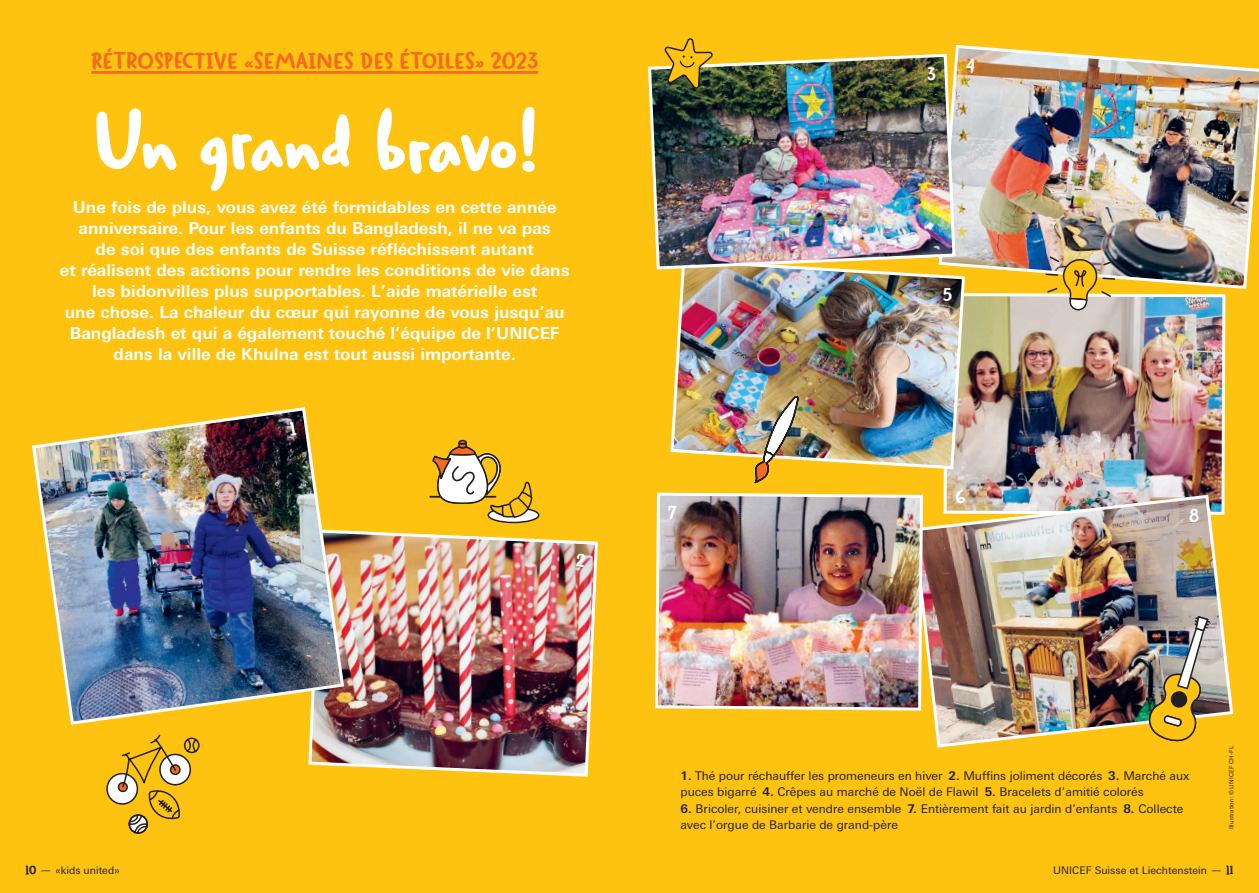
<style>
.page{position:relative;width:1259px;height:893px;background:#fec210}
.page>*{position:absolute;margin:0;border:0;box-sizing:border-box;transform-origin:0 0}
.t1{font:700 84px "Duffy Script";color:#fff}
.t2{font:700 22.5px "Duffy Script";letter-spacing:.02em;color:#f36a21}
.t3{font:700 18px "Duffy Script";color:#fff}
.t4{font:700 16.5px/21px "Univers Next Pro";color:#fff;text-align:center}
.t5{font:12px/16.2px "Univers Next Pro";color:#231f20}
.t6{font:10.5px "Univers Next Pro";color:#231f20}
.t7{font:6px "Univers Next Pro";letter-spacing:.02em;color:#231f20}
.s1{font-weight:700}
.s2{font-family:"Duffy Script";font-weight:700;font-size:12px}
.s3{font-size:12px}
</style>
<div class="page">
<svg style="left:488px;top:508px;width:51px;height:14px"></svg>
<div style="left:487px;top:507px;width:52px;height:16px;border:2px solid #231f20;border-radius:50%"></div>
<svg style="left:430px;top:440px;width:103px;height:79px"></svg>
<div style="left:184px;top:737px;width:16px;height:16px;border:2px solid #231f20;border-radius:50%"></div>
<svg style="left:106px;top:734px;width:92px;height:100px"></svg>
<hr style="left:91px;top:71px;width:447px;height:3px;background:#f36a21">
<img style="left:943px;top:293px;width:283px;height:200px">
<img style="left:924px;top:493px;width:310px;height:255px">
<img style="left:670px;top:271px;width:296px;height:200px">
<img style="left:655px;top:492px;width:269px;height:219px">
<img style="left:937px;top:44px;width:322px;height:247px">
<img style="left:308px;top:530px;width:290px;height:247px">
<img style="left:31px;top:407px;width:315px;height:319px">
<img style="left:648px;top:52px;width:309px;height:219px">
<img style="left:1147px;top:615px;width:64px;height:129px">
<svg style="left:664px;top:38px;width:51px;height:53px"></svg>
<img style="left:1044px;top:255px;width:72px;height:57px">
<img style="left:754px;top:394px;width:44px;height:90px">
<svg style="left:1188px;top:509px;width:11px;height:14px"></svg>
<svg style="left:965px;top:58px;width:10px;height:15px"></svg>
<svg style="left:576px;top:553px;width:9px;height:14px"></svg>
<svg style="left:290px;top:421px;width:6px;height:14px"></svg>
<svg style="left:927px;top:67px;width:8px;height:13px"></svg>
<svg style="left:943px;top:288px;width:9px;height:13px"></svg>
<h2 class="t2" style="left:91px;top:46px;width:448px">RÉTROSPECTIVE «SEMAINES DES ÉTOILES» 2023</h2>
<h1 class="t1" style="left:91px;top:85px;width:450px">Un grand bravo!</h1>
<p class="t4" style="left:60px;top:197px;width:511px">Une fois de plus, vous avez été formidables en cette année anniversaire. Pour les enfants du Bangladesh, il ne va pas<br>de soi que des enfants de Suisse réfléchissent autant<br>et réalisent des actions pour rendre les conditions de vie dans les bidonvilles plus supportables. L’aide matérielle est<br>une chose. La chaleur du cœur qui rayonne de vous jusqu’au Bangladesh et qui a également touché l’équipe de l’UNICEF dans la ville de Khulna est tout aussi importante.</p>
<p class="t3" style="left:668px;top:500px;width:10px">7</p>
<p class="t3" style="left:955px;top:485px;width:11px">6</p>
<p class="t5" style="left:680px;top:768px;width:510px"><span class="s1">1.</span> Thé pour réchauffer les promeneurs en hiver <span class="s1">2.</span> Muffins joliment décorés <span class="s1">3.</span> Marché aux puces bigarré <span class="s1">4.</span> Crêpes au marché de Noël de Flawil <span class="s1">5.</span> Bracelets d’amitié colorés</p>
<p class="t5" style="left:680px;top:800px;width:504px"><span class="s1">6.</span> Bricoler, cuisiner et vendre ensemble <span class="s1">7.</span> Entièrement fait au jardin d’enfants <span class="s1">8.</span> Collecte avec l’orgue de Barbarie de grand-père</p>
<p class="t7" style="left:1227px;top:829px;width:85px;rotate:-90deg">Illustration: © UNICEF CH-FL</p>
<p class="t6" style="left:26px;top:864px;width:96px"><span class="s2">10</span> <span class="s3">—</span> «kids united»</p>
<p class="t6" style="left:1053px;top:864px;width:182px">UNICEF Suisse et Liechtenstein <span class="s3">—</span> <span class="s2">11</span></p>
</div>
